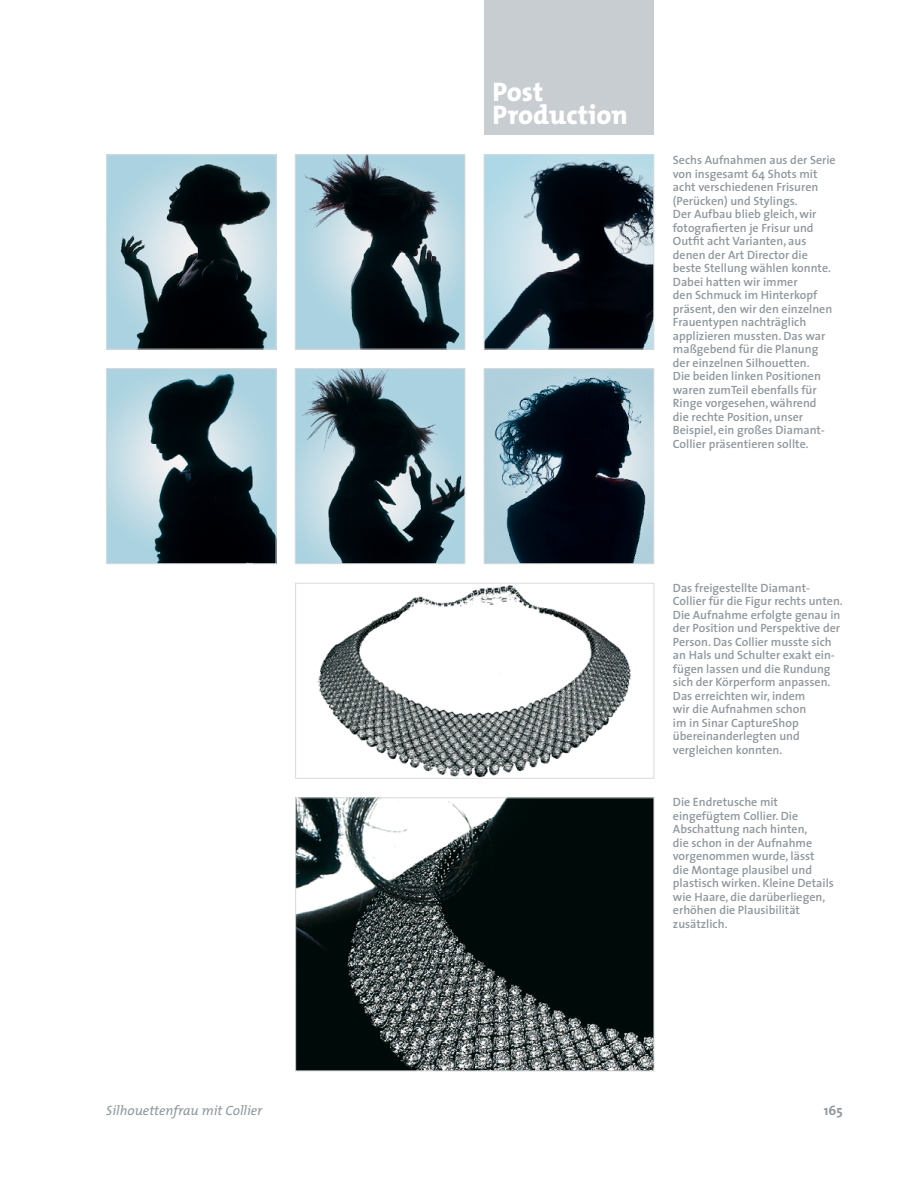
<style>
.page{position:relative;width:915px;height:1191px;background:#fff}
.page>*{position:absolute;margin:0;border:0;box-sizing:border-box;transform-origin:0 0}
.t1{font:800 27px/23.2px "The Mix Os F";color:#fff}
.t2{font:italic 13.5px "The Mix Os F";color:#90989e}
.t3{font:700 13.5px "The Mix Os F";color:#90989e}
.Props_Bildlegenden_l{font:600 12px/13.5px "The Sans";color:#90989e}
</style>
<div class="page">
<img style="left:297px;top:799px;width:355px;height:270px">
<div style="left:295px;top:797px;width:359px;height:274px;border:1px solid #d9dadb"></div>
<img style="left:108px;top:156px;width:166px;height:191px">
<div style="left:106px;top:154px;width:170px;height:195px;border:1px solid #d9dadb"></div>
<img style="left:108px;top:370px;width:166px;height:192px">
<div style="left:106px;top:368px;width:170px;height:196px;border:1px solid #d9dadb"></div>
<img style="left:297px;top:156px;width:166px;height:191px">
<div style="left:295px;top:154px;width:170px;height:195px;border:1px solid #d9dadb"></div>
<img style="left:297px;top:370px;width:166px;height:192px">
<div style="left:295px;top:368px;width:170px;height:196px;border:1px solid #d9dadb"></div>
<img style="left:485px;top:156px;width:167px;height:191px">
<div style="left:483px;top:154px;width:171px;height:195px;border:1px solid #d9dadb"></div>
<img style="left:485px;top:370px;width:167px;height:192px">
<div style="left:483px;top:368px;width:171px;height:196px;border:1px solid #d9dadb"></div>
<img style="left:317px;top:585px;width:314px;height:191px">
<div style="left:295px;top:583px;width:359px;height:195px;border:1px solid #d9dadb"></div>
<div style="left:484px;top:0;width:169px;height:135px;background:#c7cdd1"></div>
<h1 class="t1" style="left:492px;top:80px;width:137px">Post<br>Production</h1>
<p class="Props_Bildlegenden_l" style="left:672px;top:153px;width:164px">Sechs Aufnahmen aus der Serie von insgesamt 64 Shots mit acht -verschiedenen Frisuren (Perücken) und Stylings.<br>Der Aufbau blieb gleich, wir fotografierten je Frisur und<br>Outfit acht Varianten, aus denen der Art Director die beste Stellung wählen konnte.</p>
<p class="Props_Bildlegenden_l" style="left:672px;top:275px;width:161px">Dabei hatten wir immer<br>den Schmuck im Hinterkopf präsent, den wir den einzelnen<br>Frauentypen nachträglich applizieren mussten. Das war maßgebend für die Planung der einzelnen Silhouetten.</p>
<p class="Props_Bildlegenden_l" style="left:672px;top:369px;width:153px">Die beiden linken Positionen waren zumTeil ebenfalls für<br>Ringe vorgesehen, während die rechte Position, unser<br>Beispiel, ein großes Diamant-<br>Collier präsentieren sollte.</p>
<p class="Props_Bildlegenden_l" style="left:672px;top:580px;width:171px">Das freigestellte Diamant-<br>Collier für die Figur rechts unten.</p>
<p class="Props_Bildlegenden_l" style="left:672px;top:607px;width:169px">Die Aufnahme erfolgte genau in der Position und Perspektive der<br>Person. Das Collier musste sich an Hals und Schulter exakt ein&shy;fügen lassen und die Rundung sich der Körperform anpassen.</p>
<p class="Props_Bildlegenden_l" style="left:672px;top:688px;width:135px">Das erreichten wir, indem wir die Aufnahmen schon im in Sinar CaptureShop übereinanderlegten und vergleichen konnten.</p>
<p class="Props_Bildlegenden_l" style="left:672px;top:795px;width:162px">Die Endretusche mit eingefügtem Collier. Die<br>Abschattung nach hinten,<br>die schon in der Aufnahme vorgenommen wurde, lässt<br>die Montage plausibel und plastisch wirken. Kleine Details wie Haare, die darüberliegen, erhöhen die Plausibilität zusätzlich.</p>
<p class="t2" style="left:106px;top:1101px;width:158px">Silhouettenfrau mit Collier</p>
<p class="t3" style="left:823px;top:1101px;width:20px">165</p>
</div>
